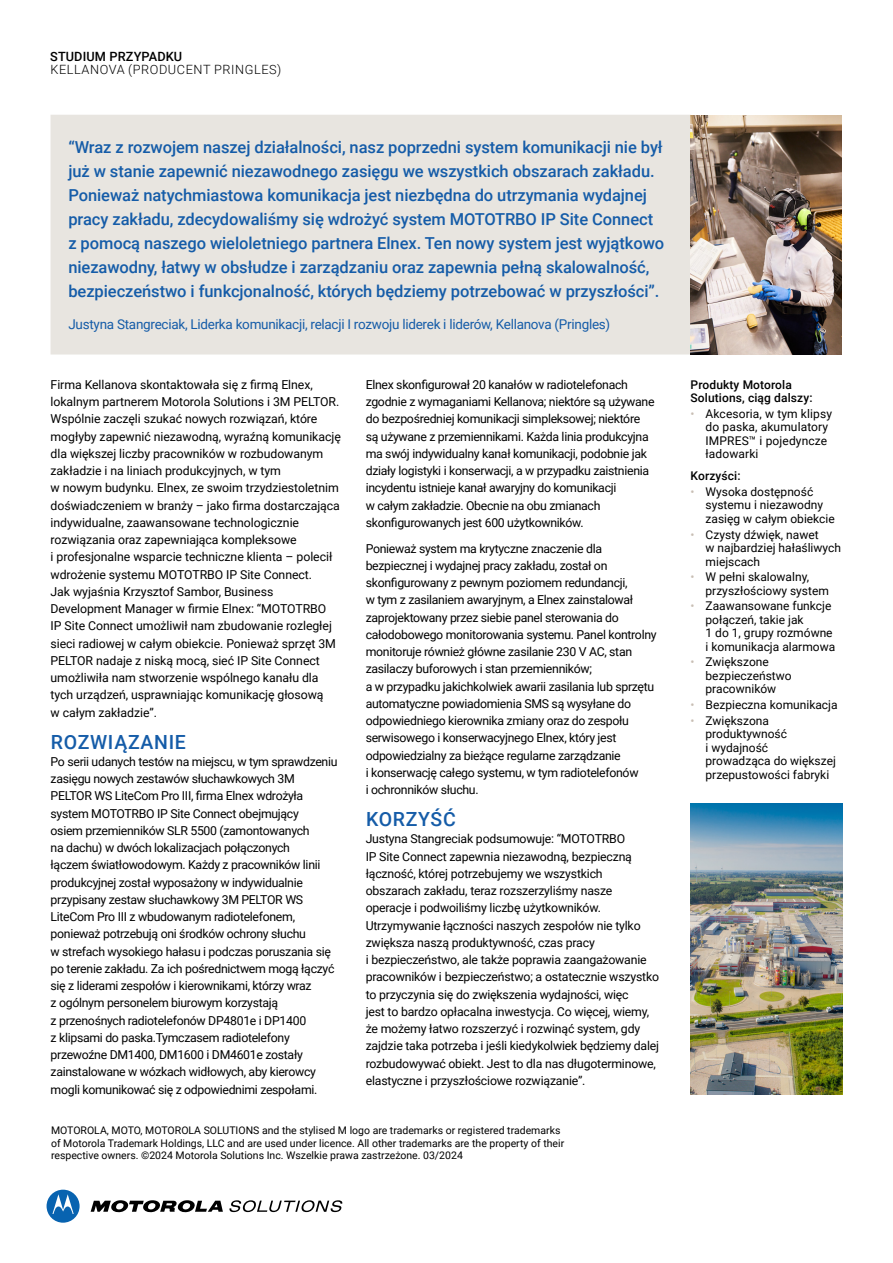
<style>
.page{position:relative;width:893px;height:1263px;background:#fff}
.page>*{position:absolute;margin:0;border:0;box-sizing:border-box;transform-origin:0 0}
.t1{font:500 19.5px "Roboto";letter-spacing:.035em;color:#155ca8}
.t2{font:500 16.5px/24px "Roboto";letter-spacing:-.005em;color:#155ca8}
.t3{font:13.5px "Roboto";letter-spacing:-.02em;color:#155ca8}
.t4{font:300 12.75px "Roboto";letter-spacing:.045em;color:#000}
.t5{font:500 12.75px "Roboto";letter-spacing:.01em;color:#000}
.t6{font:12.3px/17.2px "Roboto";letter-spacing:-.025em;color:#000}
.t7{font:12.3px/17.2px "Roboto";letter-spacing:-.005em;color:#000}
.t8{font:12px/13.5px "Roboto";color:#000}
.t9{font:500 12px/13.5px "Roboto";letter-spacing:.01em;color:#000}
.t10{font:10.5px/12.6px "Roboto";color:#000}
.s1{color:#c8beb4}
</style>
<div class="page">
<svg style="left:91px;top:1200px;width:132px;height:13px"></svg>
<svg style="left:47px;top:1190px;width:33px;height:33px"></svg>
<svg style="left:229px;top:1200px;width:113px;height:12px"></svg>
<div style="left:51px;top:115px;width:640px;height:239px;background:#e8e5e0"></div>
<img style="left:691px;top:115px;width:151px;height:239px">
<img style="left:691px;top:804px;width:151px;height:291px">
<p class="t5" style="left:50px;top:47px;width:134px">STUDIUM PRZYPADKU</p>
<p class="t4" style="left:50px;top:61px;width:232px">KELLANOVA (PRODUCENT PRINGLES)</p>
<p class="t2" style="left:68px;top:135px;width:597px">“Wraz z rozwojem naszej działalności, nasz poprzedni system komunikacji nie był już w stanie zapewnić niezawodnego zasięgu we wszystkich obszarach zakładu.<br>Ponieważ natychmiastowa komunikacja jest niezbędna do utrzymania wydajnej pracy zakładu, zdecydowaliśmy się wdrożyć system MOTOTRBO IP Site Connect z pomocą naszego wieloletniego partnera Elnex. Ten nowy system jest wyjątkowo niezawodny, łatwy w obsłudze i zarządzaniu oraz zapewnia pełną skalowalność, bezpieczeństwo i funkcjonalność, których będziemy potrzebować w przyszłości”.</p>
<p class="t3" style="left:68px;top:314px;width:543px">Justyna Stangreciak, Liderka komunikacji, relacji I rozwoju liderek i liderów, Kellanova (Pringles)</p>
<p class="t7" style="left:51px;top:375px;width:292px">Firma Kellanova skontaktowała się z firmą Elnex, lokalnym partnerem Motorola Solutions i 3M PELTOR.<br>Wspólnie zaczęli szukać nowych rozwiązań, które mogłyby zapewnić niezawodną, wyraźną komunikację dla większej liczby pracowników w rozbudowanym zakładzie i na liniach produkcyjnych, w tym<br>w nowym budynku. Elnex, ze swoim trzydziestoletnim doświadczeniem w branży – jako firma dostarczająca indywidualne, zaawansowane technologicznie rozwiązania oraz zapewniająca kompleksowe<br>i profesjonalne wsparcie techniczne klienta – polecił wdrożenie systemu MOTOTRBO IP Site Connect.<br>Jak wyjaśnia Krzysztof Sambor, Business Development Manager w firmie Elnex: “MOTOTRBO<br>IP Site Connect umożliwił nam zbudowanie rozległej sieci radiowej w całym obiekcie. Ponieważ sprzęt 3M PELTOR nadaje z niską mocą, sieć IP Site Connect umożliwiła nam stworzenie wspólnego kanału dla tych urządzeń, usprawniając komunikację głosową<br>w całym zakładzie”.</p>
<h1 class="t1" style="left:51px;top:728px;width:137px">ROZWIĄZANIE</h1>
<p class="t6" style="left:51px;top:752px;width:288px">Po serii udanych testów na miejscu, w tym sprawdzeniu zasięgu nowych zestawów słuchawkowych 3M PELTOR WS LiteCom Pro III, firma Elnex wdrożyła system MOTOTRBO IP Site Connect obejmujący<br>osiem przemienników SLR 5500 (zamontowanych<br>na dachu) w dwóch lokalizacjach połączonych<br>łączem światłowodowym. Każdy z pracowników linii produkcyjnej został wyposażony w indywidualnie przypisany zestaw słuchawkowy 3M PELTOR WS LiteCom Pro III z wbudowanym radiotelefonem, ponieważ potrzebują oni środków ochrony słuchu<br>w strefach wysokiego hałasu i podczas poruszania się po terenie zakładu. Za ich pośrednictwem mogą łączyć się z liderami zespołów i kierownikami, którzy wraz<br>z ogólnym personelem biurowym korzystają<br>z przenośnych radiotelefonów DP4801e i DP1400<br>z klipsami do paska.Tymczasem radiotelefony przewoźne DM1400, DM1600 i DM4601e zostały zainstalowane w wózkach widłowych, aby kierowcy mogli komunikować się z odpowiednimi zespołami.</p>
<p class="t6" style="left:366px;top:375px;width:290px">Elnex skonfigurował 20 kanałów w radiotelefonach zgodnie z wymaganiami Kellanova; niektóre są używane do bezpośredniej komunikacji simpleksowej; niektóre są używane z przemiennikami. Każda linia produkcyjna ma swój indywidualny kanał komunikacji, podobnie jak działy logistyki i konserwacji, a w przypadku zaistnienia incydentu istnieje kanał awaryjny do komunikacji<br>w całym zakładzie. Obecnie na obu zmianach skonfigurowanych jest 600 użytkowników.</p>
<p class="t6" style="left:366px;top:539px;width:292px">Ponieważ system ma krytyczne znaczenie dla bezpiecznej i wydajnej pracy zakładu, został on skonfigurowany z pewnym poziomem redundancji,<br>w tym z zasilaniem awaryjnym, a Elnex zainstalował zaprojektowany przez siebie panel sterowania do całodobowego monitorowania systemu. Panel kontrolny monitoruje również główne zasilanie 230 V AC, stan zasilaczy buforowych i stan przemienników;<br>a w przypadku jakichkolwiek awarii zasilania lub sprzętu automatyczne powiadomienia SMS są wysyłane do odpowiedniego kierownika zmiany oraz do zespołu serwisowego i konserwacyjnego Elnex, który jest odpowiedzialny za bieżące regularne zarządzanie<br>i konserwację całego systemu, w tym radiotelefonów<br>i ochronników słuchu.</p>
<h1 class="t1" style="left:366px;top:805px;width:91px">KORZYŚĆ</h1>
<p class="t6" style="left:366px;top:830px;width:295px">Justyna Stangreciak podsumowuje: “MOTOTRBO<br>IP Site Connect zapewnia niezawodną, bezpieczną łączność, której potrzebujemy we wszystkich obszarach zakładu, teraz rozszerzyliśmy nasze operacje i podwoiliśmy liczbę użytkowników.<br>Utrzymywanie łączności naszych zespołów nie tylko zwiększa naszą produktywność, czas pracy<br>i bezpieczeństwo, ale także poprawia zaangażowanie pracowników i bezpieczeństwo; a ostatecznie wszystko to przyczynia się do zwiększenia wydajności, więc<br>jest to bardzo opłacalna inwestycja. Co więcej, wiemy, że możemy łatwo rozszerzyć i rozwinąć system, gdy zajdzie taka potrzeba i jeśli kiedykolwiek będziemy dalej rozbudowywać obiekt. Jest to dla nas długoterminowe, elastyczne i przyszłościowe rozwiązanie”.</p>
<p class="t10" style="left:51px;top:1123px;width:515px">MOTOROLA, MOTO, MOTOROLA SOLUTIONS and the stylised M logo are trademarks or registered trademarks of Motorola Trademark Holdings, LLC and are used under licence. All other trademarks are the property of their respective owners. ©2024 Motorola Solutions Inc. Wszelkie prawa zastrzeżone. 03/2024</p>
<p class="t9" style="left:691px;top:377px;width:124px">Produkty Motorola<br>Solutions, ciąg dalszy:</p>
<p class="t8" style="left:706px;top:406px;width:128px;text-indent:-15px"><span class="s1">•</span> Akcesoria, w tym klipsy do paska, akumulatory<br>IMPRES™ i pojedyncze ładowarki</p>
<p class="t9" style="left:691px;top:469px;width:52px">Korzyści:</p>
<p class="t8" style="left:706px;top:484px;width:131px;text-indent:-15px"><span class="s1">•</span> Wysoka dostępność systemu i niezawodny zasięg w całym obiekcie</p>
<p class="t8" style="left:706px;top:527px;width:137px;text-indent:-15px"><span class="s1">•</span> Czysty dźwięk, nawet<br>w najbardziej hałaśliwych miejscach</p>
<p class="t8" style="left:706px;top:570px;width:125px;text-indent:-15px"><span class="s1">•</span> W pełni skalowalny, przyszłościowy system</p>
<p class="t8" style="left:706px;top:599px;width:131px;text-indent:-15px"><span class="s1">•</span> Zaawansowane funkcje połączeń, takie jak<br>1 do 1, grupy rozmówne i komunikacja alarmowa</p>
<p class="t8" style="left:706px;top:655px;width:88px;text-indent:-15px"><span class="s1">•</span> Zwiększone bezpieczeństwo pracowników</p>
<p class="t8" style="left:691px;top:698px;width:149px"><span class="s1">•</span> Bezpieczna komunikacja</p>
<p class="t8" style="left:706px;top:713px;width:132px;text-indent:-15px"><span class="s1">•</span> Zwiększona produktywność<br>i wydajność prowadząca do większej przepustowości fabryki</p>
</div>
